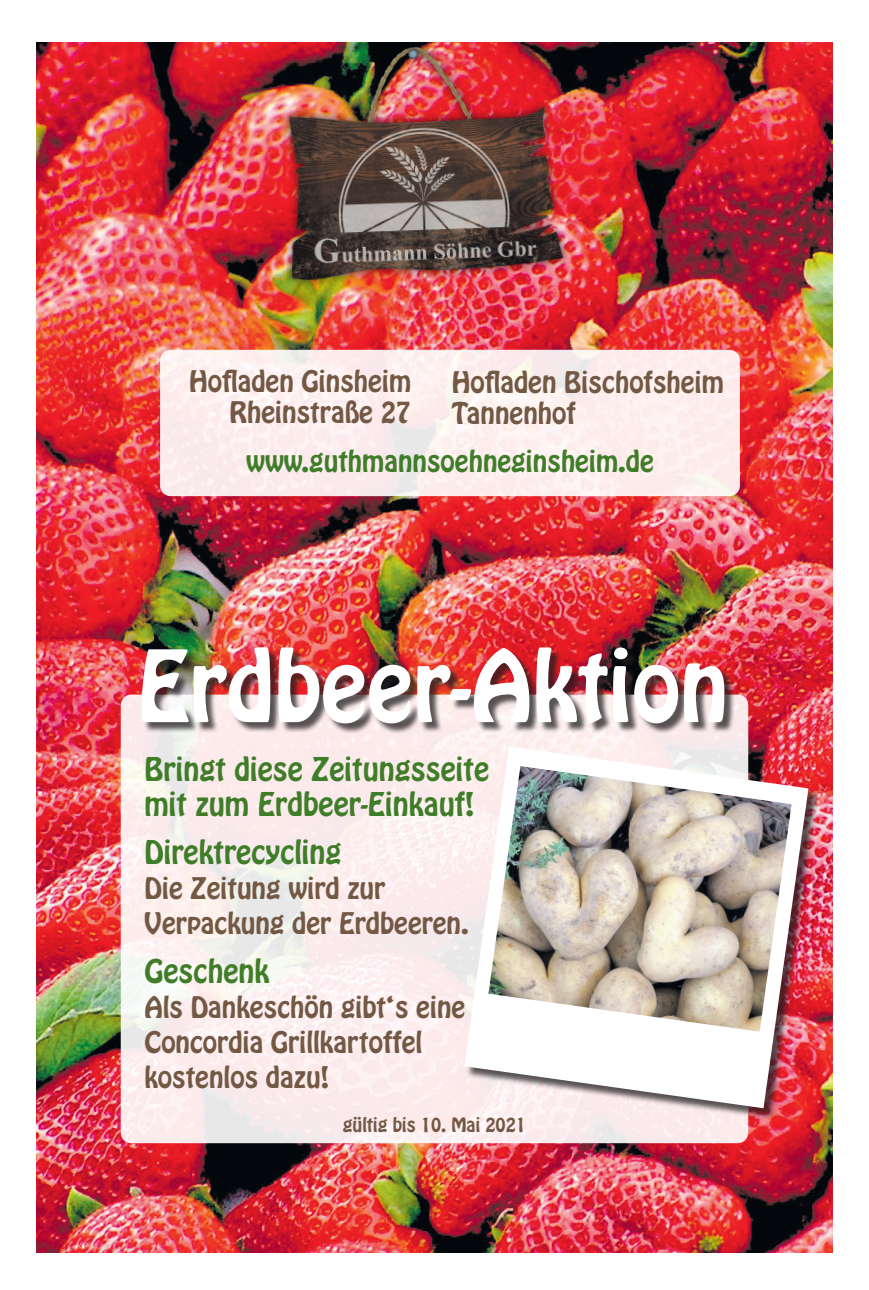
<style>
.page{position:relative;width:869px;height:1290px;background:#fff}
.page>*{position:absolute;margin:0;border:0;box-sizing:border-box;transform-origin:0 0}
.t1{font:87.5px "Hobo Std";color:#fff}
.t2{font:28.88px/35px "Hobo Std";color:#407d29}
.t3{font:26.25px/35px "Hobo Std";color:#735844}
.t4{font:26.25px "Hobo Std";color:#407d29}
.t5{font:17.5px "Hobo Std";color:#735844}
</style>
<div class="page">
<img style="left:36px;top:42px;width:796px;height:1211px">
<img style="left:279px;top:42px;width:294px;height:248px">
<div style="left:160px;top:350px;width:579px;height:146px;background:#fdedec;border-radius:10px"></div>
<svg style="left:121px;top:694px;width:626px;height:449px;fill:#fcebec"></svg>
<div style="left:143px;top:649px;width:592px;height:85px;background:#231f20;opacity:.75"></div>
<div style="left:465px;top:748px;width:354px;height:372px;background:#231f20;opacity:.75"></div>
<svg style="left:464px;top:746px;width:344px;height:362px"></svg>
<img style="left:488px;top:766px;width:303px;height:266px">
<p class="t3" style="left:189px;top:366px;width:223px;line-height:31.5px;text-align:right">Hofladen Ginsheim<br>Rheinstraße 27</p>
<p class="t3" style="left:451px;top:367px;width:273px;line-height:31.5px">Hofladen Bischofsheim<br>Tannenhof</p>
<p class="t4" style="left:246px;top:443px;width:409px">www.guthmannsoehneginsheim.de</p>
<h1 class="t1" style="left:137px;top:626px;width:592px">Erdbeer-Aktion</h1>
<p class="t2" style="left:144px;top:752px;width:346px">Bringt diese Zeitungsseite mit zum Erdbeer-Einkauf!</p>
<p class="t2" style="left:144px;top:835px;width:199px">Direktrecycling</p>
<p class="t3" style="left:144px;top:871px;width:326px">Die Zeitung wird zur<br>Verpackung der Erdbeeren.</p>
<p class="t2" style="left:144px;top:954px;width:126px">Geschenk</p>
<p class="t3" style="left:144px;top:990px;width:322px">Als Dankeschön gibt‘s eine<br>Concordia Grillkartoffel kostenlos dazu!</p>
<p class="t5" style="left:343px;top:1112px;width:184px">gültig bis 10. Mai 2021</p>
</div>
